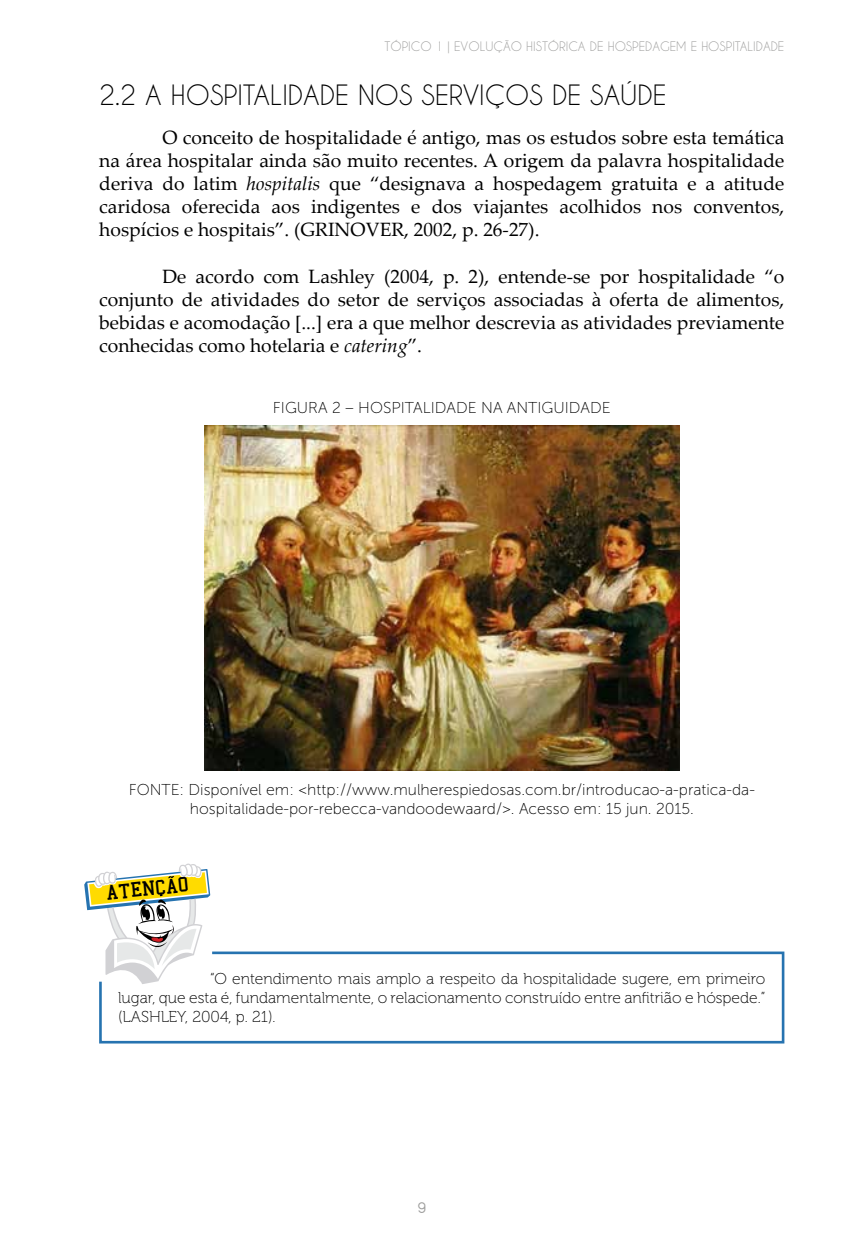
<style>
.page{position:relative;width:844px;height:1241px;background:#fff}
.page>*{position:absolute;margin:0;border:0;box-sizing:border-box;transform-origin:0 0}
.t1{font:26.25px "Caviar Dreams";color:#000}
.t2{font:21.18px "College";color:#000}
.t3{font:19.25px/23.1px "Palatino Linotype";color:#000;text-align:justify}
.t4{font:17.5px "Alcefun Round";color:#9d9d9c}
.t5{font:15.75px/18.9px "Museo Sans 100";color:#000;text-align:center}
.t6{font:15.75px/18.9px "Museo 100";color:#000;text-align:justify}
.t7{font:12.25px "Caviar Dreams";color:#9d9d9c}
.s1{font-style:italic}
</style>
<div class="page">
<img style="left:204px;top:425px;width:475px;height:345px">
<svg style="left:99px;top:951px;width:686px;height:93px"></svg>
<svg style="left:84px;top:863px;width:126px;height:120px"></svg>
<p class="t7" style="left:384px;top:40px;width:401px">TÓPICO 1 | EVOLUÇÃO HISTÓRICA DE HOSPEDAGEM E HOSPITALIDADE</p>
<h1 class="t1" style="left:99px;top:81px;width:568px">2.2 A HOSPITALIDADE NOS SERVIÇOS DE SAÚDE</h1>
<p class="t3" style="left:99px;top:125px;width:686px;text-indent:63px">O conceito de hospitalidade é antigo, mas os estudos sobre esta temática na área hospitalar ainda são muito recentes. A origem da palavra hospitalidade deriva do latim <span class="s1">hospitalis</span> que “designava a hospedagem gratuita e a atitude caridosa oferecida aos indigentes e dos viajantes acolhidos nos conventos, hospícios e hospitais”. (GRINOVER, 2002, p. 26-27).</p>
<p class="t3" style="left:99px;top:263px;width:686px;text-indent:63px">De acordo com Lashley (2004, p. 2), entende-se por hospitalidade “o conjunto de atividades do setor de serviços associadas à oferta de alimentos, bebidas e acomodação [...] era a que melhor descrevia as atividades previamente conhecidas como hotelaria e <span class="s1">catering</span>”.</p>
<p class="t5" style="left:273px;top:398px;width:339px">FIGURA 2 – HOSPITALIDADE NA ANTIGUIDADE</p>
<p class="t5" style="left:129px;top:780px;width:627px">FONTE: Disponível em: &lt;http://www.mulherespiedosas.com.br/introducao-a-pratica-da&shy;hospitalidade-por-rebecca-vandoodewaard/&gt;. Acesso em: 15 jun. 2015.</p>
<p class="t2" style="left:105px;top:882px;width:84px;rotate:-6deg">ATENCAO</p>
<p class="t6" style="left:118px;top:969px;width:648px;text-indent:92px">“O entendimento mais amplo a respeito da hospitalidade sugere, em primeiro lugar, que esta é, fundamentalmente, o relacionamento construído entre anfitrião e hóspede.” (LASHLEY, 2004, p. 21).</p>
<p class="t4" style="left:418px;top:1197px;width:10px">9</p>
</div>
